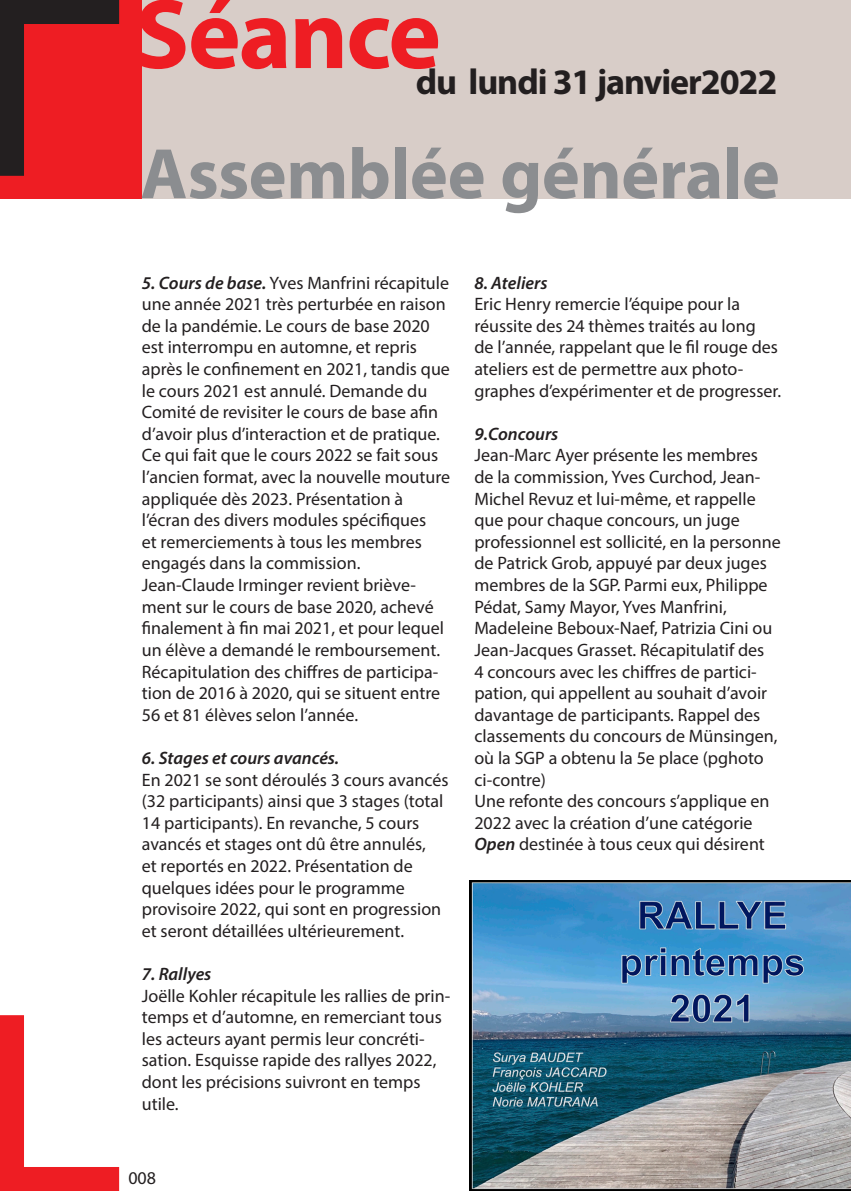
<style>
.page{position:relative;width:851px;height:1191px;background:#fff}
.page>*{position:absolute;margin:0;border:0;box-sizing:border-box;transform-origin:0 0}
.t1{font:700 100px "Myriad Pro";letter-spacing:-.02em;color:#ee1d23}
.t2{font:700 72px "Myriad Pro";letter-spacing:-.01em;color:#8b8d90}
.t3{font:700 36px "Myriad Pro";letter-spacing:-.03em;color:#231f20}
.t4{font:18px/21.6px "Myriad Pro";color:#231f20}
.t5{font:italic 600 18px "Myriad Pro";color:#231f20}
.s1{font-weight:600;font-style:italic}
</style>
<div class="page">
<div style="left:0;top:0;width:850px;height:198px;background:#d8cdc8"></div>
<svg style="left:0;top:1015px;width:120px;height:176px"></svg>
<svg style="left:0;top:0;width:143px;height:199px;background:#bf1e23"></svg>
<img style="left:469px;top:881px;width:381px;height:310px">
<p class="t1" style="left:135px;top:-31px;width:307px">Séance</p>
<p class="t3" style="left:416px;top:58px;width:363px">du lundi 31 janvier2022</p>
<p class="t2" style="left:140px;top:127px;width:641px">Assemblée générale</p>
<p class="t4" style="left:142px;top:271px;width:310px"><span class="s1">5. Cours de base.</span> Yves Manfrini récapitule une année 2021 très perturbée en raison de la pandémie. Le cours de base 2020 est interrompu en automne, et repris après le confinement en 2021, tandis que le cours 2021 est annulé. Demande du Comité de revisiter le cours de base afin d’avoir plus d’interaction et de pratique.<br>Ce qui fait que le cours 2022 se fait sous l’ancien format, avec la nouvelle mouture appliquée dès 2023. Présentation à l’écran des divers modules spécifiques<br>et remerciements à tous les membres engagés dans la commission.</p>
<p class="t4" style="left:142px;top:574px;width:304px">Jean-Claude Irminger revient briève&shy;ment sur le cours de base 2020, achevé finalement à fin mai 2021, et pour lequel un élève a demandé le remboursement.<br>Récapitulation des chiffres de participa&shy;tion de 2016 à 2020, qui se situent entre 56 et 81 élèves selon l’année.</p>
<p class="t5" style="left:142px;top:746px;width:199px">6. Stages et cours avancés.</p>
<p class="t4" style="left:142px;top:768px;width:308px">En 2021 se sont déroulés 3 cours avancés (32 participants) ainsi que 3 stages (total 14 participants). En revanche, 5 cours avancés et stages ont dû être annulés,<br>et reportés en 2022. Présentation de quelques idées pour le programme provisoire 2022, qui sont en progression et seront détaillées ultérieurement.</p>
<p class="t5" style="left:142px;top:962px;width:71px">7. Rallyes</p>
<p class="t4" style="left:142px;top:984px;width:310px">Joëlle Kohler récapitule les rallies de prin&shy;temps et d’automne, en remerciant tous les acteurs ayant permis leur concréti&shy;sation. Esquisse rapide des rallyes 2022, dont les précisions suivront en temps utile.</p>
<p class="t5" style="left:474px;top:271px;width:75px">8. Ateliers</p>
<p class="t4" style="left:474px;top:293px;width:308px">Eric Henry remercie l’équipe pour la réussite des 24 thèmes traités au long<br>de l’année, rappelant que le fil rouge des ateliers est de permettre aux photo&shy;graphes d’expérimenter et de progresser.</p>
<p class="t5" style="left:474px;top:422px;width:85px">9.Concours</p>
<p class="t4" style="left:474px;top:444px;width:308px">Jean-Marc Ayer présente les membres de la commission, Yves Curchod, Jean-Michel Revuz et lui-même, et rappelle que pour chaque concours, un juge professionnel est sollicité, en la personne de Patrick Grob, appuyé par deux juges membres de la SGP. Parmi eux, Philippe Pédat, Samy Mayor, Yves Manfrini, Madeleine Beboux-Naef, Patrizia Cini ou Jean-Jacques Grasset. Récapitulatif des<br>4 concours avec les chiffres de partici&shy;pation, qui appellent au souhait d’avoir davantage de participants. Rappel des classements du concours de Münsingen, où la SGP a obtenu la 5e place (pghoto ci-contre)</p>
<p class="t4" style="left:474px;top:790px;width:296px">Une refonte des concours s’applique en<br>2022 avec la création d’une catégorie<br><span class="s1">Open</span> destinée à tous ceux qui désirent</p>
<p class="t4" style="left:128px;top:1167px;width:29px">008</p>
</div>
